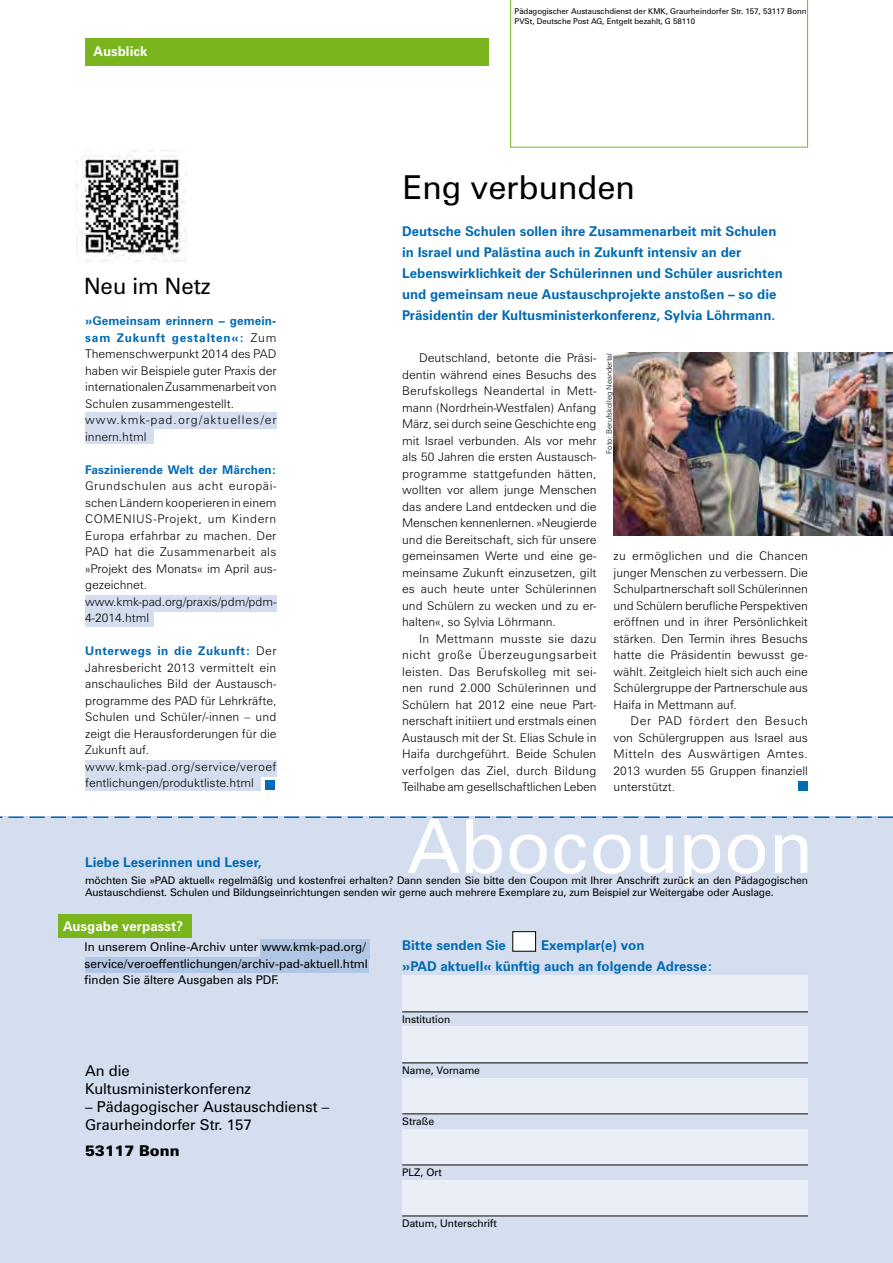
<style>
.page{position:relative;width:893px;height:1263px;background:#fff}
.page>*{position:absolute;margin:0;border:0;box-sizing:border-box;transform-origin:0 0}
.t1{font:75px "Zurich BT";color:#fff}
.t2{font:33px "Zurich BT";color:#000}
.t3{font:22.5px "Zurich BT";color:#000}
.t4{font:15px/18px "Zurich BT";color:#000}
.t5{font:900 15px "Zurich BT";color:#000}
.t6{font:700 13.5px/21px "Zurich BT";color:#006ab3}
.t7{font:700 13.5px "Zurich BT";color:#fff}
.t8{font:300 12px/16.5px "Zurich BT";color:#000;text-align:justify}
.t9{font:12px/16.5px "Zurich BT";color:#000}
.t10{font:700 12px "Zurich BT";letter-spacing:.005em;color:#006ab3}
.t11{font:10.5px "Zurich BT";letter-spacing:-.005em;color:#000}
.t12{font:7.95px/9.6px "Zurich BT";color:#000}
.t13{font:300 7.5px "Zurich BT";color:#000}
.s1{font-weight:700;color:#006ab3}
</style>
<div class="page">
<div style="left:85px;top:774px;width:176px;height:17px;background:#d4deef"></div>
<div style="left:85px;top:760px;width:191px;height:17px;background:#d4deef"></div>
<div style="left:85px;top:610px;width:69px;height:17px;background:#d4deef"></div>
<div style="left:85px;top:595px;width:191px;height:17px;background:#d4deef"></div>
<div style="left:85px;top:427px;width:69px;height:17px;background:#d4deef"></div>
<div style="left:798px;top:781px;width:9px;height:10px;background:#006ab3"></div>
<div style="left:85px;top:412px;width:191px;height:17px;background:#d4deef"></div>
<div style="left:85px;top:38px;width:404px;height:28px;background:#7ab51d"></div>
<div style="left:0;top:816px;width:893px;height:447px;background:#d4deef"></div>
<svg style="left:0;top:816px;width:893px;height:2px"></svg>
<div style="left:402px;top:976px;width:406px;height:36px;background:#eaeef7"></div>
<hr style="left:402px;top:1011px;width:406px;height:1px;background:#000">
<div style="left:402px;top:1027px;width:406px;height:36px;background:#eaeef7"></div>
<hr style="left:402px;top:1062px;width:406px;height:1px;background:#000">
<div style="left:402px;top:1078px;width:406px;height:36px;background:#eaeef7"></div>
<hr style="left:402px;top:1113px;width:406px;height:1px;background:#000">
<div style="left:402px;top:1129px;width:406px;height:36px;background:#eaeef7"></div>
<hr style="left:402px;top:1165px;width:406px;height:1px;background:#000">
<div style="left:402px;top:1180px;width:406px;height:36px;background:#eaeef7"></div>
<hr style="left:402px;top:1216px;width:406px;height:1px;background:#000">
<div style="left:513px;top:932px;width:23px;height:19px;background:#fff"></div>
<div style="left:513px;top:931px;width:23px;height:20px;border:1px solid #000"></div>
<svg style="left:510px;top:0;width:298px;height:148px"></svg>
<div style="left:265px;top:780px;width:10px;height:10px;background:#006ab3"></div>
<div style="left:58px;top:914px;width:133px;height:24px;background:#7ab51d"></div>
<div style="left:85px;top:957px;width:284px;height:16px;background:#b1c6e4"></div>
<div style="left:260px;top:939px;width:109px;height:19px;background:#b1c6e4"></div>
<img style="left:76px;top:151px;width:109px;height:111px">
<img style="left:614px;top:353px;width:279px;height:183px">
<p class="t7" style="left:94px;top:43px;width:55px">Ausblick</p>
<h3 class="t3" style="left:84px;top:272px;width:128px">Neu im Netz</h3>
<p class="t8" style="left:85px;top:313px;width:193px;text-align:left"><span class="s1">»Gemeinsam erinnern – gemein&shy;sam Zukunft gestalten«:</span> Zum<br>Themenschwerpunkt 2014 des PAD haben wir Beispiele guter Praxis der internationalen Zusammenarbeit von<br>Schulen zusammengestellt. www.kmk-pad.org/aktuelles/er innern.html</p>
<p class="t10" style="left:85px;top:462px;width:193px">Faszinierende Welt der Märchen:</p>
<p class="t8" style="left:85px;top:478px;width:193px;text-align:left">Grundschulen aus acht europäi&shy;schen Ländern kooperieren in einem<br>COMENIUS-Projekt, um Kindern<br>Europa erfahrbar zu machen. Der<br>PAD hat die Zusammenarbeit als »Projekt des Monats« im April aus&shy;gezeichnet. www.kmk-pad.org/praxis/pdm/pdm-<br>4-2014.html</p>
<p class="t8" style="left:85px;top:643px;width:193px;text-align:left"><span class="s1">Unterwegs in die Zukunft:</span> Der<br>Jahresbericht 2013 vermittelt ein anschauliches Bild der Austausch&shy;programme des PAD für Lehrkräfte,<br>Schulen und Schüler/-innen – und zeigt die Herausforderungen für die<br>Zukunft auf. www.kmk-pad.org/service/veroef fentlichungen/produktliste.html</p>
<p class="t12" style="left:515px;top:7px;width:293px">Pädagogischer Austauschdienst der KMK, Graurheindorfer Str. 157, 53117 Bonn<br>PVSt, Deutsche Post AG, Entgelt bezahlt, G 58110</p>
<h2 class="t2" style="left:402px;top:167px;width:234px">Eng verbunden</h2>
<p class="t6" style="left:402px;top:221px;width:382px">Deutsche Schulen sollen ihre Zusammenarbeit mit Schulen in Israel und Palästina auch in Zukunft intensiv an der Lebenswirklichkeit der Schülerinnen und Schüler ausrichten und gemeinsam neue Austauschprojekte anstoßen – so die Präsidentin der Kultusministerkonferenz, Sylvia Löhrmann.</p>
<p class="t8" style="left:402px;top:349px;width:196px;text-indent:17px">Deutschland, betonte die Präsi&shy;dentin während eines Besuchs des Berufskollegs Neandertal in Mett&shy;mann (Nordrhein-Westfalen) Anfang März, sei durch seine Geschichte eng mit Israel verbunden. Als vor mehr als 50 Jahren die ersten Austausch&shy;programme stattgefunden hätten, wollten vor allem junge Menschen das andere Land entdecken und die Menschen kennenlernen. »Neugierde und die Bereitschaft, sich für unsere gemeinsamen Werte und eine ge&shy;meinsame Zukunft einzusetzen, gilt es auch heute unter Schülerinnen und Schülern zu wecken und zu er&shy;halten«, so Sylvia Löhrmann.</p>
<p class="t8" style="left:402px;top:630px;width:196px;text-indent:17px">In Mettmann musste sie dazu nicht große Überzeugungsarbeit leisten. Das Berufskolleg mit sei&shy;nen rund 2.000 Schülerinnen und Schülern hat 2012 eine neue Part&shy;nerschaft initiiert und erstmals einen Austausch mit der St. Elias Schule in Haifa durchgeführt. Beide Schulen verfolgen das Ziel, durch Bildung Teilhabe am gesellschaftlichen Leben</p>
<p class="t13" style="left:605px;top:454px;width:102px;rotate:-90deg">Foto: Berufskolleg Neandertal</p>
<p class="t8" style="left:614px;top:547px;width:196px">zu ermöglichen und die Chancen junger Menschen zu verbessern. Die Schulpartnerschaft soll Schülerinnen und Schülern berufliche Perspektiven eröffnen und in ihrer Persönlichkeit stärken. Den Termin ihres Besuchs hatte die Präsidentin bewusst ge&shy;wählt. Zeitgleich hielt sich auch eine Schülergruppe der Partnerschule aus Haifa in Mettmann auf.</p>
<p class="t8" style="left:614px;top:712px;width:196px;text-indent:17px">Der PAD fördert den Besuch von Schülergruppen aus Israel aus Mitteln des Auswärtigen Amtes.<br>2013 wurden 55 Gruppen finanziell unterstützt.</p>
<h1 class="t1" style="left:407px;top:801px;width:408px">Abocoupon</h1>
<p class="t11" style="left:85px;top:886px;width:690px">Austauschdienst. Schulen und Bildungseinrichtungen senden wir gerne auch mehrere Exemplare zu, zum Beispiel zur Weitergabe oder Auslage.</p>
<p class="t6" style="left:85px;top:851px;width:178px">Liebe Leserinnen und Leser,</p>
<p class="t11" style="left:85px;top:873px;width:724px">möchten Sie »PAD aktuell« regelmäßig und kostenfrei erhalten? Dann senden Sie bitte den Coupon mit Ihrer Anschrift zurück an den Pädagogischen</p>
<p class="t7" style="left:63px;top:917px;width:121px">Ausgabe verpasst?</p>
<p class="t9" style="left:85px;top:939px;width:285px">In unserem Online-Archiv unter www.kmk-pad.org/ service/veroeffentlichungen/archiv-pad-aktuell.html finden Sie ältere Ausgaben als PDF.</p>
<p class="t4" style="left:85px;top:1061px;width:168px">An die<br>Kultusministerkonferenz</p>
<p class="t4" style="left:85px;top:1097px;width:246px">– Pädagogischer Austauschdienst –<br>Graurheindorfer Str. 157</p>
<p class="t5" style="left:85px;top:1141px;width:96px">53117 Bonn</p>
<p class="t6" style="left:402px;top:935px;width:105px">Bitte senden Sie</p>
<p class="t6" style="left:402px;top:935px;width:312px;text-indent:139px">Exemplar(e) von<br>»PAD aktuell« künftig auch an folgende Adresse:</p>
<p class="t11" style="left:402px;top:1013px;width:49px">Institution</p>
<p class="t11" style="left:402px;top:1064px;width:79px">Name, Vorname</p>
<p class="t11" style="left:402px;top:1115px;width:34px">Straße</p>
<p class="t11" style="left:402px;top:1166px;width:41px">PLZ, Ort</p>
<p class="t11" style="left:402px;top:1217px;width:96px">Datum, Unterschrift</p>
</div>
